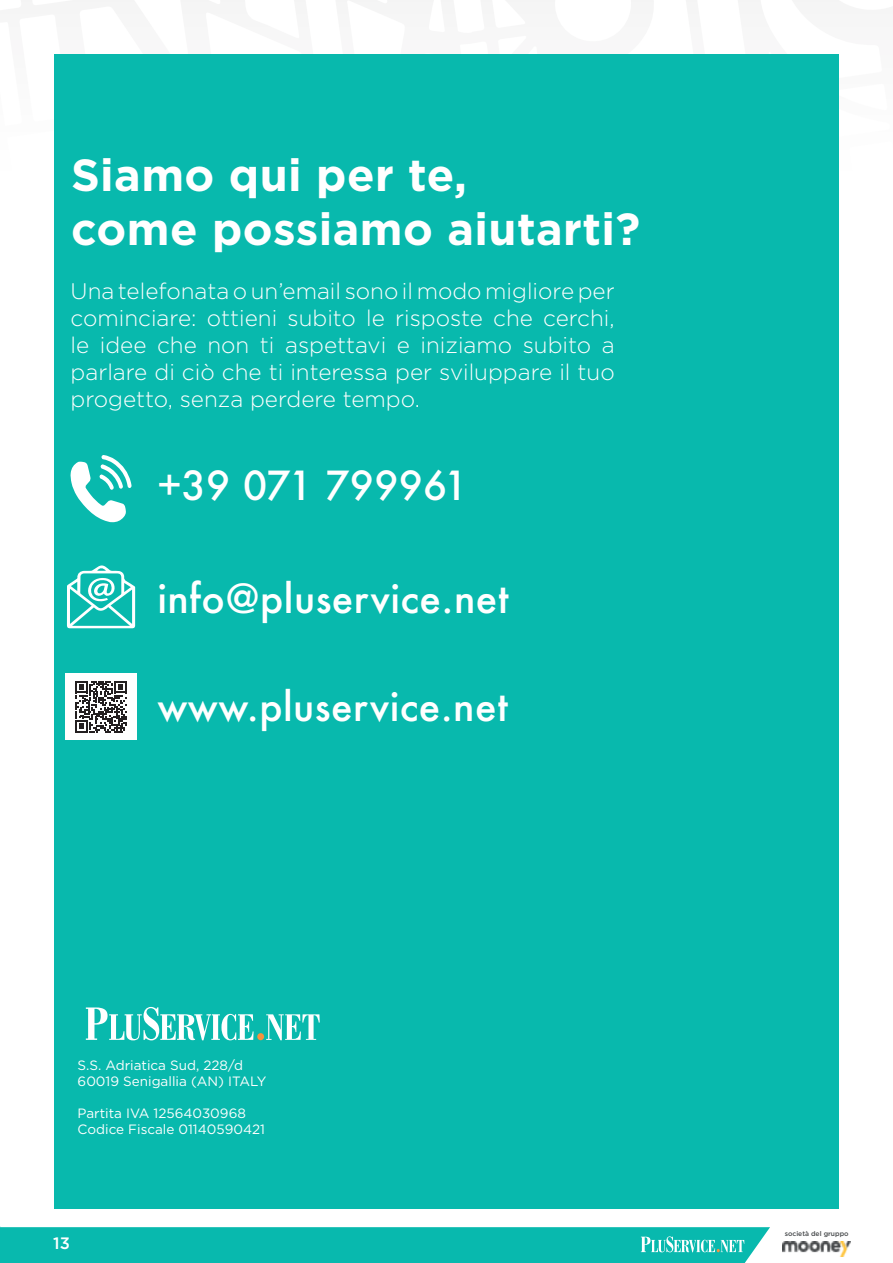
<style>
.page{position:relative;width:893px;height:1263px;background:#fff}
.page>*{position:absolute;margin:0;border:0;box-sizing:border-box;transform-origin:0 0}
.t1{font:700 45px/54px "Gotham";letter-spacing:.01em;color:#fff}
.t2{font:500 39px "Futura";letter-spacing:.01em;color:#fff}
.t3{font:300 22.5px/27px "Gotham";color:#fff;text-align:justify}
.t4{font:500 16.5px "Gotham";color:#fff}
.t5{font:13.5px/16.2px "Gotham";color:#fff}
.t6{font:500 6.75px "Gotham";color:#46494b}
</style>
<div class="page">
<svg style="left:0;top:1226px;width:770px;height:37px;background:#16bdb2"></svg>
<img style="left:783px;top:1242px;width:67px;height:14px">
<div style="left:54px;top:54px;width:785px;height:1155px;background:#08b9ad"></div>
<svg style="left:70px;top:455px;width:62px;height:67px"></svg>
<svg style="left:67px;top:565px;width:68px;height:63px"></svg>
<div style="left:65px;top:674px;width:72px;height:66px;background:#fff"></div>
<svg style="left:75px;top:681px;width:52px;height:52px"></svg>
<svg style="left:86px;top:1007px;width:168px;height:33px"></svg>
<div style="left:257px;top:1033px;width:7px;height:7px;background:#f6923e;border-radius:50%"></div>
<svg style="left:266px;top:1014px;width:54px;height:26px"></svg>
<h1 class="t1" style="left:71px;top:148px;width:571px">Siamo qui per te,<br>come possiamo aiutarti?</h1>
<p class="t3" style="left:71px;top:277px;width:546px">Una telefonata o un’email sono il modo migliore per cominciare: ottieni subito le risposte che cerchi, le idee che non ti aspettavi e iniziamo subito a parlare di ciò che ti interessa per sviluppare il tuo progetto, senza perdere tempo.</p>
<h2 class="t2" style="left:157px;top:459px;width:312px">+39 071 799961</h2>
<h2 class="t2" style="left:157px;top:572px;width:353px">info@pluservice.net</h2>
<h2 class="t2" style="left:157px;top:679px;width:352px">www.pluservice.net</h2>
<p class="t5" style="left:78px;top:1056px;width:190px">S.S. Adriatica Sud, 228/d<br>60019 Senigallia (AN) ITALY</p>
<p class="t5" style="left:78px;top:1105px;width:189px">Partita IVA 12564030968<br>Codice Fiscale 01140590421</p>
<p class="t4" style="left:53px;top:1232px;width:18px">13</p>
<p class="t6" style="left:785px;top:1229px;width:65px">società del gruppo</p>
</div>
